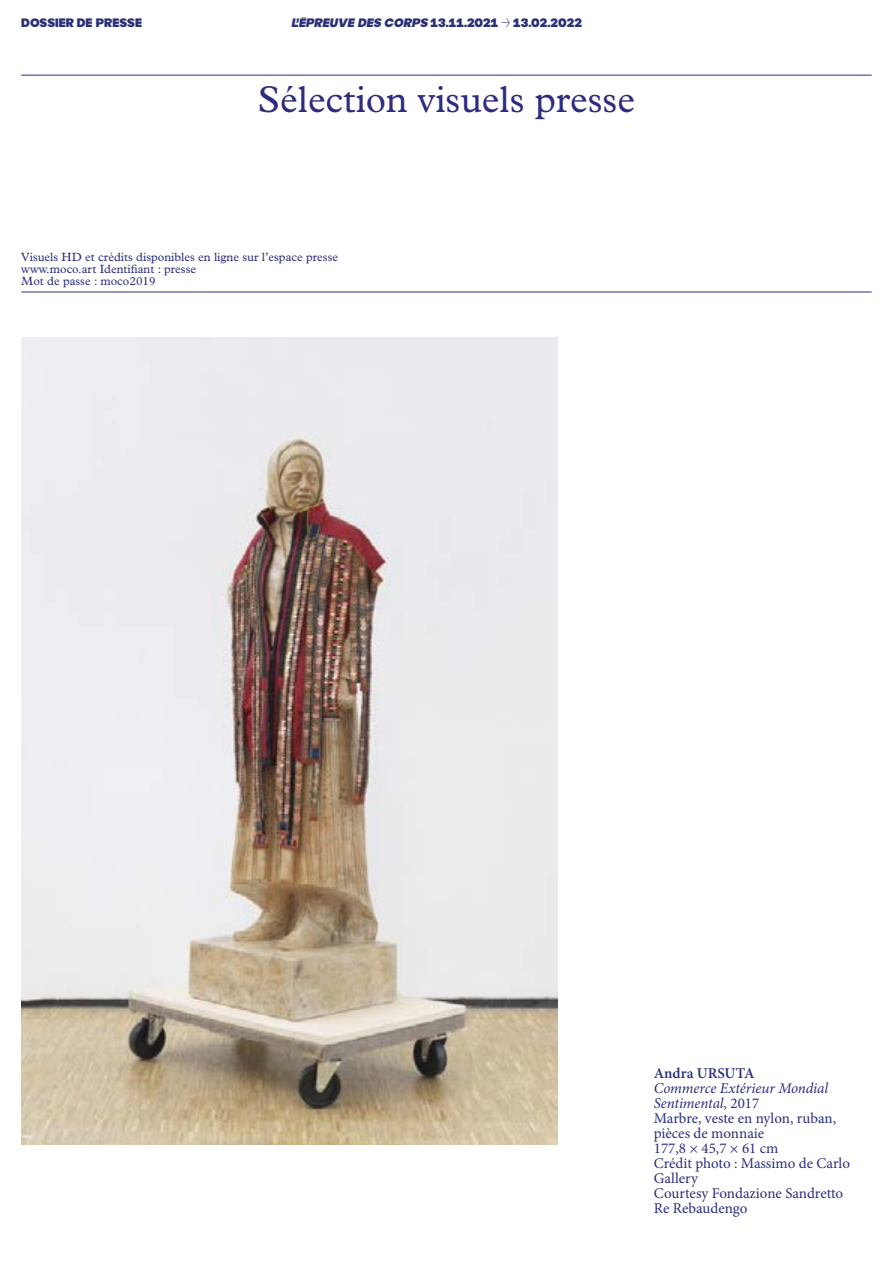
<style>
.page{position:relative;width:893px;height:1263px;background:#fff}
.page>*{position:absolute;margin:0;border:0;box-sizing:border-box;transform-origin:0 0}
.t1{font:37.5px "Plantin MT Pro";color:#2e2c7e}
.t2{font:15px/15px "Minion Pro";color:#2b2f7d}
.t3{font:600 15px "Minion Pro";color:#2b2f7d}
.t4{font:12px/12px "Plantin MT Pro";color:#2b2f7d}
.t5{font:900 12px "MOCOSUNSET";color:#2a3076}
.s1{font-style:italic}
</style>
<div class="page">
<img style="left:21px;top:337px;width:536px;height:808px">
<hr style="left:21px;top:75px;width:851px;height:1px;background:#2e2c7e">
<hr style="left:21px;top:292px;width:851px;height:1px;background:#2e2c7e">
<p class="t5" style="left:21px;top:17px;width:122px">DOSSIER DE PRESSE</p>
<p class="t5" style="left:291px;top:17px;width:292px"><span class="s1">L’ÉPREUVE DES CORPS</span> 13.11.2021 → 13.02.2022</p>
<h1 class="t1" style="left:258px;top:77px;width:378px">Sélection visuels presse</h1>
<p class="t4" style="left:21px;top:251px;width:318px">Visuels HD et crédits disponibles en ligne sur l’espace presse www.moco.art Identifiant : presse<br>Mot de passe : moco2019</p>
<p class="t3" style="left:654px;top:1062px;width:102px">Andra URSUTA</p>
<p class="t2" style="left:654px;top:1080px;width:198px"><span class="s1">Commerce Extérieur Mondial<br>Sentimental</span>, 2017<br>Marbre, veste en nylon, ruban, pièces de monnaie<br>177,8 × 45,7 × 61 cm<br>Crédit photo : Massimo de Carlo<br>Gallery<br>Courtesy Fondazione Sandretto<br>Re Rebaudengo</p>
</div>
